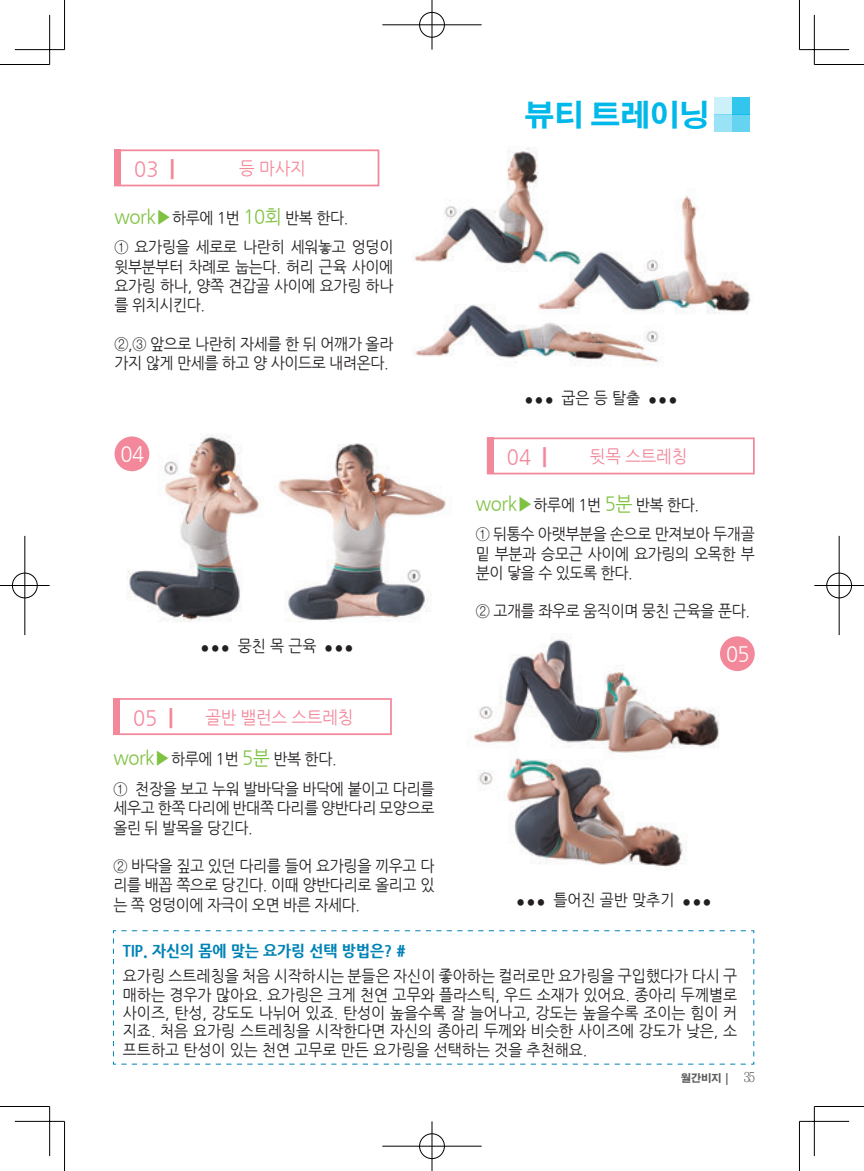
<style>
.page{position:relative;width:864px;height:1171px;background:#fff}
.page>*{position:absolute;margin:0;border:0;box-sizing:border-box;transform-origin:0 0}
.t1{font:700 29.75px "Adobe Gothic Std";color:#00b8e9}
.t2{font:21px "Nanum Gothic";color:#f3889b;scale:.95 1}
.t3{font:21px "Nanum Gothic";color:#fff;scale:.95 1}
.t4{font:17.5px "Nanum Gothic";letter-spacing:-.01em;color:#f3889b;scale:.95 1}
.t5{font:15.75px/19.2px "Nanum Gothic";letter-spacing:-.025em;color:#231f20;scale:.95 1}
.t6{font:800 15.75px "Nanum Gothic";color:#0083b6;scale:.95 1}
.t7{font:700 10.5px "Adobe Gothic Std";color:#57585a}
.t8{font:8.75px "Nanum Gothic";color:#231f20;scale:.95 1}
.s1{font-weight:800;font-size:25.2px}
.s2{font-size:19.25px;color:#7fc241}
.s3{font-size:15.75px}
.s4{font-size:8.75px}
.s5{font-family:"Chosunilbo NM";font-weight:400;font-size:14px}
</style>
<div class="page">
<div style="left:714px;top:97px;width:17px;height:18px;background:#cdf1fa"></div>
<div style="left:731px;top:97px;width:18px;height:18px;background:#33c6ed"></div>
<div style="left:714px;top:115px;width:17px;height:17px;background:#9ae2f6"></div>
<div style="left:731px;top:115px;width:18px;height:17px;background:#66d4f1"></div>
<img style="left:469px;top:636px;width:284px;height:231px">
<img style="left:123px;top:434px;width:373px;height:188px">
<img style="left:412px;top:147px;width:339px;height:218px">
<div style="left:114px;top:149px;width:265px;height:37px;border:2px solid #f3889b"></div>
<div style="left:114px;top:150px;width:7px;height:36px;background:#f3889b"></div>
<div style="left:486px;top:437px;width:268px;height:37px;border:2px solid #f3889b"></div>
<div style="left:487px;top:438px;width:7px;height:36px;background:#f3889b"></div>
<div style="left:113px;top:698px;width:278px;height:37px;border:2px solid #f3889b"></div>
<div style="left:113px;top:698px;width:7px;height:37px;background:#f3889b"></div>
<div style="left:719px;top:636px;width:35px;height:35px;background:#f3889b;border-radius:50%"></div>
<svg style="left:112px;top:930px;width:642px;height:135px"></svg>
<div style="left:114px;top:436px;width:35px;height:35px;background:#f3889b;border-radius:50%"></div>
<hr style="left:0;top:64px;width:50px;height:1px;background:#000">
<hr style="left:814px;top:64px;width:49px;height:1px;background:#000">
<hr style="left:0;top:1106px;width:50px;height:1px;background:#000">
<hr style="left:814px;top:1106px;width:49px;height:1px;background:#000">
<hr style="left:64px;top:0;width:1px;height:50px;background:#000">
<hr style="left:64px;top:1121px;width:1px;height:50px;background:#000">
<hr style="left:798px;top:0;width:1px;height:50px;background:#000">
<hr style="left:798px;top:1121px;width:1px;height:50px;background:#000">
<hr style="left:15px;top:49px;width:49px;height:1px;background:#000">
<hr style="left:799px;top:49px;width:49px;height:1px;background:#000">
<hr style="left:15px;top:1121px;width:49px;height:1px;background:#000">
<hr style="left:799px;top:1121px;width:49px;height:1px;background:#000">
<hr style="left:49px;top:15px;width:1px;height:49px;background:#000">
<hr style="left:49px;top:1106px;width:1px;height:50px;background:#000">
<hr style="left:813px;top:15px;width:1px;height:49px;background:#000">
<hr style="left:813px;top:1106px;width:1px;height:50px;background:#000">
<div style="left:418px;top:11px;width:27px;height:27px;border:2px solid #fff;border-radius:50%"></div>
<hr style="left:382px;top:24px;width:99px;height:2px;background:#fff">
<hr style="left:430px;top:0;width:3px;height:50px;background:#fff">
<div style="left:419px;top:12px;width:25px;height:25px;border:1px solid #000;border-radius:50%"></div>
<hr style="left:382px;top:25px;width:99px;height:1px;background:#000">
<hr style="left:431px;top:0;width:1px;height:50px;background:#000">
<div style="left:418px;top:1132px;width:27px;height:28px;border:2px solid #fff;border-radius:50%"></div>
<hr style="left:382px;top:1145px;width:99px;height:2px;background:#fff">
<hr style="left:430px;top:1121px;width:3px;height:50px;background:#fff">
<div style="left:419px;top:1133px;width:25px;height:26px;border:1px solid #000;border-radius:50%"></div>
<hr style="left:382px;top:1146px;width:99px;height:1px;background:#000">
<hr style="left:431px;top:1121px;width:1px;height:50px;background:#000">
<div style="left:11px;top:572px;width:27px;height:27px;border:2px solid #fff;border-radius:50%"></div>
<hr style="left:0;top:584px;width:50px;height:3px;background:#fff">
<hr style="left:24px;top:536px;width:2px;height:99px;background:#fff">
<div style="left:12px;top:573px;width:25px;height:25px;border:1px solid #000;border-radius:50%"></div>
<hr style="left:0;top:585px;width:50px;height:1px;background:#000">
<hr style="left:25px;top:536px;width:1px;height:99px;background:#000">
<div style="left:825px;top:572px;width:27px;height:27px;border:2px solid #fff;border-radius:50%"></div>
<hr style="left:814px;top:584px;width:49px;height:3px;background:#fff">
<hr style="left:837px;top:536px;width:3px;height:99px;background:#fff">
<div style="left:826px;top:573px;width:25px;height:25px;border:1px solid #000;border-radius:50%"></div>
<hr style="left:814px;top:585px;width:49px;height:1px;background:#000">
<hr style="left:838px;top:536px;width:1px;height:99px;background:#000">
<h2 class="t2" style="left:134px;top:159px;width:44px">03 <span class="s1">l</span></h2>
<p class="t4" style="left:239px;top:160px;width:71px">등 마사지</p>
<p class="t5" style="left:114px;top:203px;width:295px;line-height:29.8px"><span class="s2">work▶</span>하루에 1번 <span class="s2">10회</span> 반복 한다.<br>① 요가링을 세로로 나란히 세워놓고 엉덩이</p>
<p class="t5" style="left:114px;top:257px;width:295px;text-align:justify">윗부분부터 차례로 눕는다. 허리 근육 사이에 요가링 하나, 양쪽 견갑골 사이에 요가링 하나 를 위치시킨다.</p>
<p class="t5" style="left:114px;top:334px;width:295px">②,③ 앞으로 나란히 자세를 한 뒤 어깨가 올라 가지 않게 만세를 하고 양 사이드로 내려온다.</p>
<h2 class="t3" style="left:120px;top:445px;width:26px">04</h2>
<p class="t8" style="left:201px;top:644px;width:161px">● ● ● <span class="s3">뭉친 목 근육</span> ● ● ●</p>
<h2 class="t2" style="left:133px;top:708px;width:44px">05 <span class="s1">l</span></h2>
<p class="t4" style="left:205px;top:709px;width:157px">골반 밸런스 스트레칭</p>
<p class="t5" style="left:113px;top:745px;width:339px;line-height:29.8px"><span class="s2">work▶</span>하루에 1번 <span class="s2">5분</span> 반복 한다.<br>① 천장을 보고 누워 발바닥을 바닥에 붙이고 다리를</p>
<p class="t5" style="left:113px;top:799px;width:339px">세우고 한쪽 다리에 반대쪽 다리를 양반다리 모양으로 올린 뒤 발목을 당긴다.</p>
<p class="t5" style="left:113px;top:857px;width:339px;text-align:justify">② 바닥을 짚고 있던 다리를 들어 요가링을 끼우고 다 리를 배꼽 쪽으로 당긴다. 이때 양반다리로 올리고 있 는 쪽 엉덩이에 자극이 오면 바른 자세다.</p>
<h1 class="t1" style="left:524px;top:97px;width:186px">뷰티 트레이닝</h1>
<p class="t8" style="left:525px;top:396px;width:161px">● ● ● <span class="s3">굽은 등 탈출</span> ● ● ●</p>
<h2 class="t2" style="left:506px;top:447px;width:44px">04 <span class="s1">l</span></h2>
<p class="t4" style="left:589px;top:448px;width:104px">뒷목 스트레칭</p>
<p class="t5" style="left:475px;top:490px;width:295px;line-height:29.8px"><span class="s2">work▶</span>하루에 1번 <span class="s2">5분</span> 반복 한다.<br>① 뒤통수 아랫부분을 손으로 만져보아 두개골</p>
<p class="t5" style="left:475px;top:544px;width:295px">밑 부분과 승모근 사이에 요가링의 오목한 부 분이 닿을 수 있도록 한다.</p>
<p class="t5" style="left:475px;top:602px;width:290px">② 고개를 좌우로 움직이며 뭉친 근육을 푼다.</p>
<h2 class="t3" style="left:725px;top:644px;width:26px">05</h2>
<p class="t5" style="left:516px;top:890px;width:206px"><span class="s4">● ● ●</span> 틀어진 골반 맞추기 <span class="s4">● ● ●</span></p>
<p class="t6" style="left:123px;top:942px;width:299px">TIP. 자신의 몸에 맞는 요가링 선택 방법은? #</p>
<p class="t5" style="left:123px;top:967px;width:648px;line-height:18.4px;text-align:justify">요가링 스트레칭을 처음 시작하시는 분들은 자신이 좋아하는 컬러로만 요가링을 구입했다가 다시 구 매하는 경우가 많아요. 요가링은 크게 천연 고무와 플라스틱, 우드 소재가 있어요. 종아리 두께별로 사이즈, 탄성, 강도도 나뉘어 있죠. 탄성이 높을수록 잘 늘어나고, 강도는 높을수록 조이는 힘이 커 지죠. 처음 요가링 스트레칭을 시작한다면 자신의 종아리 두께와 비슷한 사이즈에 강도가 낮은, 소 프트하고 탄성이 있는 천연 고무로 만든 요가링을 선택하는 것을 추천해요.</p>
<p class="t7" style="left:680px;top:1072px;width:76px">월간비지 | <span class="s5">35</span></p>
</div>
